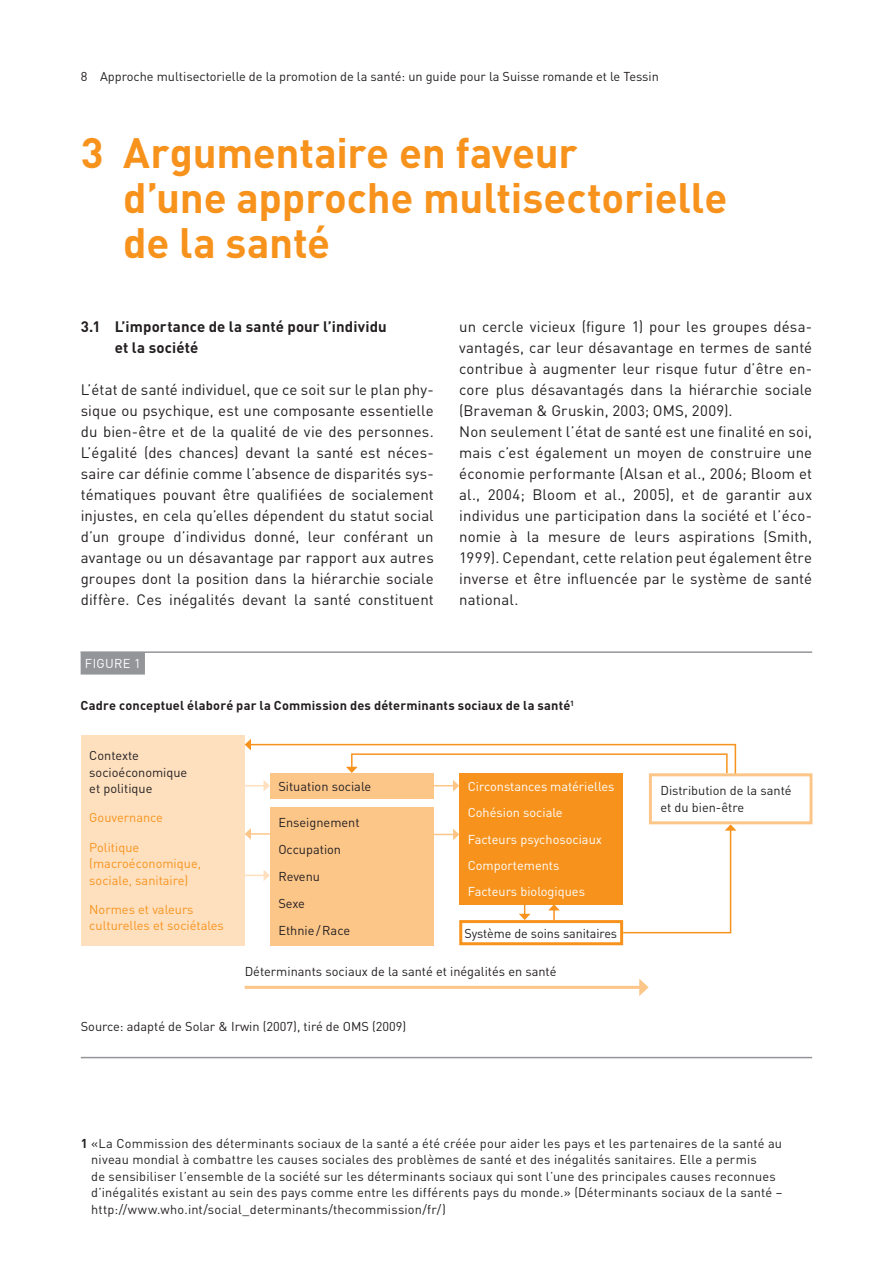
<style>
.page{position:relative;width:893px;height:1263px;background:#fff}
.page>*{position:absolute;margin:0;border:0;box-sizing:border-box;transform-origin:0 0}
.t1{font:700 42px/45px "DINOT";letter-spacing:-.005em;color:#f7931d}
.t2{font:15px/21px "DINOT";letter-spacing:.01em;color:#231f20;text-align:justify}
.t3{font:700 15px/21px "DINOT";letter-spacing:.01em;color:#231f20}
.t4{font:12.75px/16.5px "DINOT";letter-spacing:.01em;color:#231f20}
.t5{font:12.75px/26.1px "DINOT";color:#fff}
.t6{font:12.75px/16.5px "DINOT";color:#f7931d}
.t7{font:700 12.75px "DINOT";letter-spacing:.015em;color:#231f20}
.s1{font-weight:700}
</style>
<div class="page">
<hr style="left:81px;top:651px;width:731px;height:2px;background:#939598">
<div style="left:81px;top:652px;width:64px;height:22px;background:#939598"></div>
<div style="left:81px;top:735px;width:164px;height:210px;background:#fee0bf"></div>
<div style="left:270px;top:773px;width:164px;height:25px;background:#fdc689"></div>
<div style="left:459px;top:920px;width:164px;height:25px;border:3px solid #f7931d"></div>
<div style="left:270px;top:807px;width:164px;height:138px;background:#fdc689"></div>
<div style="left:459px;top:773px;width:164px;height:131px;background:#f7931d"></div>
<svg style="left:622px;top:824px;width:114px;height:110px"></svg>
<svg style="left:519px;top:904px;width:11px;height:16px"></svg>
<svg style="left:548px;top:904px;width:12px;height:16px"></svg>
<svg style="left:245px;top:739px;width:492px;height:52px"></svg>
<hr style="left:245px;top:986px;width:397px;height:3px;background:#fdc689">
<svg style="left:639px;top:979px;width:10px;height:17px"></svg>
<svg style="left:434px;top:829px;width:25px;height:11px"></svg>
<svg style="left:245px;top:870px;width:25px;height:11px"></svg>
<hr style="left:250px;top:833px;width:20px;height:2px;background:#fdc689">
<svg style="left:245px;top:828px;width:6px;height:12px"></svg>
<div style="left:649px;top:773px;width:163px;height:51px;border:3px solid #fdc689"></div>
<hr style="left:81px;top:1057px;width:731px;height:1px;background:#939598">
<p class="t4" style="left:81px;top:67px;width:580px">8 Approche multisectorielle de la promotion de la santé: un guide pour la Suisse romande et le Tessin</p>
<h1 class="t1" style="left:123px;top:128px;width:606px;text-indent:-43px">3 Argumentaire en faveur<br>d’une approche multisectorielle de la santé</h1>
<p class="t3" style="left:115px;top:315px;width:274px;text-indent:-34px">3.1 L’importance de la santé pour l’individu et la société</p>
<p class="t2" style="left:81px;top:378px;width:354px">L’état de santé individuel, que ce soit sur le plan phy&shy;sique ou psychique, est une composante essentielle du bien-être et de la qualité de vie des personnes.<br>L’égalité (des chances) devant la santé est néces&shy;saire car définie comme l’absence de disparités sys&shy;tématiques pouvant être qualifiées de socialement injustes, en cela qu’elles dépendent du statut social d’un groupe d’individus donné, leur conférant un avantage ou un désavantage par rapport aux autres groupes dont la position dans la hiérarchie sociale diffère. Ces inégalités devant la santé constituent</p>
<p class="t2" style="left:459px;top:315px;width:354px;text-align:left">un cercle vicieux (figure 1) pour les groupes désa&shy;vantagés, car leur désavantage en termes de santé contribue à augmenter leur risque futur d’être en&shy;core plus désavantagés dans la hiérarchie sociale (Braveman &amp; Gruskin, 2003; OMS, 2009).<br>Non seulement l’état de santé est une finalité en soi, mais c’est également un moyen de construire une économie performante (Alsan et al., 2006; Bloom et al., 2004; Bloom et al., 2005), et de garantir aux individus une participation dans la société et l’éco&shy;nomie à la mesure de leurs aspirations (Smith, 1999). Cependant, cette relation peut également être inverse et être influencée par le système de santé national.</p>
<p class="t5" style="left:85px;top:650px;width:57px">FIGURE 1</p>
<p class="t7" style="left:81px;top:696px;width:495px">Cadre conceptuel élaboré par la Commission des déterminants sociaux de la santé<sup>1</sup></p>
<p class="t4" style="left:89px;top:747px;width:100px">Contexte socioéconomique et politique</p>
<p class="t6" style="left:89px;top:809px;width:75px">Gouvernance</p>
<p class="t6" style="left:89px;top:838px;width:113px">Politique (macroéconomique, sociale, sanitaire)</p>
<p class="t6" style="left:89px;top:900px;width:136px">Normes et valeurs culturelles et sociétales</p>
<p class="t4" style="left:278px;top:777px;width:94px">Situation sociale</p>
<p class="t4" style="left:278px;top:808px;width:83px;line-height:27.2px">Enseignement<br>Occupation<br>Revenu<br>Sexe<br>Ethnie/Race</p>
<p class="t5" style="left:468px;top:773px;width:148px">Circonstances matérielles<br>Cohésion sociale<br>Facteurs psychosociaux<br>Comportements<br>Facteurs biologiques</p>
<p class="t4" style="left:464px;top:924px;width:154px">Système de soins sanitaires</p>
<p class="t4" style="left:245px;top:963px;width:313px">Déterminants sociaux de la santé et inégalités en santé</p>
<p class="t4" style="left:81px;top:1018px;width:327px">Source: adapté de Solar &amp; Irwin (2007), tiré de OMS (2009)</p>
<p class="t4" style="left:660px;top:782px;width:133px">Distribution de la santé et du bien-être</p>
<p class="t4" style="left:91px;top:1134px;width:693px;text-indent:-10px"><span class="s1">1</span> «La Commission des déterminants sociaux de la santé a été créée pour aider les pays et les partenaires de la santé au niveau mondial à combattre les causes sociales des problèmes de santé et des inégalités sanitaires. Elle a permis<br>de sensibiliser l’ensemble de la société sur les déterminants sociaux qui sont l’une des principales causes reconnues d’inégalités existant au sein des pays comme entre les différents pays du monde.» (Déterminants sociaux de la santé – http://www.who.int/social_determinants/thecommission/fr/)</p>
</div>
